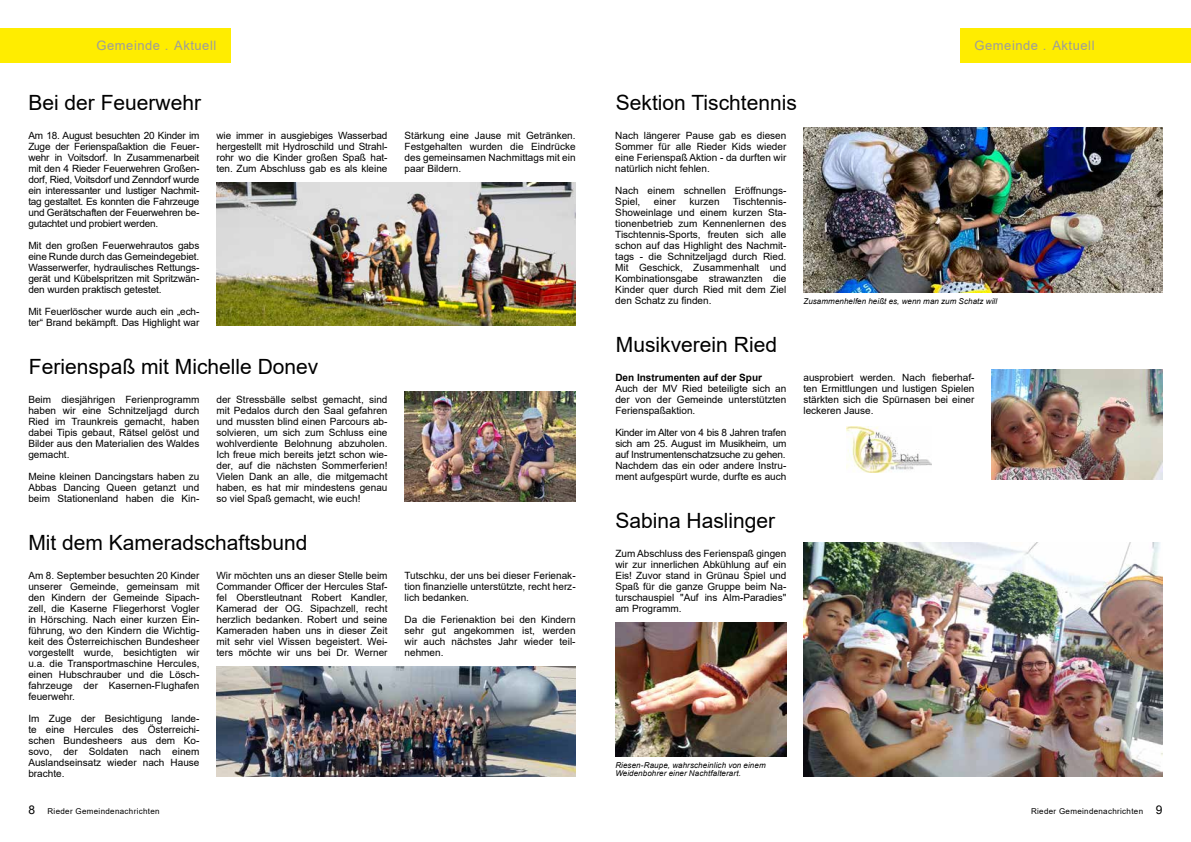
<style>
.page{position:relative;width:1191px;height:842px;background:#fff}
.page>*{position:absolute;margin:0;border:0;box-sizing:border-box;transform-origin:0 0}
.t1{font:21px "Arial";color:#000}
.t2{font:13px "Arial";letter-spacing:.04em;color:#9d9d9c}
.t3{font:12px "Arial";color:#000}
.t4{font:10px/11px "Arial";color:#000;text-align:justify}
.t5{font:700 10px "Arial";color:#000}
.t6{font:italic 8px/8px "Arial";letter-spacing:.01em;color:#000}
.t7{font:8px "Arial";letter-spacing:.04em;color:#000}
.s1{font-size:12px}
</style>
<div class="page">
<div style="left:0;top:28px;width:230px;height:34px;background:#ffed00"></div>
<div style="left:960px;top:28px;width:231px;height:34px;background:#ffed00"></div>
<img style="left:216px;top:182px;width:359px;height:143px">
<img style="left:991px;top:369px;width:171px;height:110px">
<img style="left:216px;top:666px;width:359px;height:110px">
<img style="left:615px;top:622px;width:171px;height:135px">
<img style="left:803px;top:542px;width:359px;height:234px">
<img style="left:404px;top:391px;width:171px;height:110px">
<img style="left:846px;top:426px;width:86px;height:47px">
<img style="left:803px;top:128px;width:359px;height:164px">
<h2 class="t2" style="left:97px;top:37px;width:121px">Gemeinde . Aktuell</h2>
<h2 class="t2" style="left:974px;top:37px;width:122px">Gemeinde . Aktuell</h2>
<h1 class="t1" style="left:28px;top:88px;width:174px">Bei der Feuerwehr</h1>
<p class="t4" style="left:28px;top:129px;width:173px">Am 18. August besuchten 20 Kinder im Zuge der Ferienspaßaktion die Feuer&shy;wehr in Voitsdorf. In Zusammenarbeit mit den 4 Rieder Feuerwehren Großen&shy;dorf, Ried, Voitsdorf und Zenndorf wurde ein interessanter und lustiger Nachmit&shy;tag gestaltet. Es konnten die Fahrzeuge und Gerätschaften der Feuerwehren be&shy;gutachtet und probiert werden.</p>
<p class="t4" style="left:28px;top:239px;width:173px">Mit den großen Feuerwehrautos gabs eine Runde durch das Gemeindegebiet.<br>Wasserwerfer, hydraulisches Rettungs&shy;gerät und Kübelspritzen mit Spritzwän&shy;den wurden praktisch getestet.</p>
<p class="t4" style="left:28px;top:305px;width:172px">Mit Feuerlöscher wurde auch ein „ech&shy;ter“ Brand bekämpft. Das Highlight war</p>
<p class="t4" style="left:216px;top:129px;width:173px">wie immer in ausgiebiges Wasserbad hergestellt mit Hydroschild und Strahl&shy;rohr wo die Kinder großen Spaß hat&shy;ten. Zum Abschluss gab es als kleine</p>
<p class="t4" style="left:404px;top:129px;width:173px">Stärkung eine Jause mit Getränken.<br>Festgehalten wurden die Eindrücke des gemeinsamen Nachmittags mit ein paar Bildern.</p>
<h1 class="t1" style="left:29px;top:352px;width:291px">Ferienspaß mit Michelle Donev</h1>
<p class="t4" style="left:28px;top:393px;width:173px">Beim diesjährigen Ferienprogramm haben wir eine Schnitzeljagd durch Ried im Traunkreis gemacht, haben dabei Tipis gebaut, Rätsel gelöst und Bilder aus den Materialien des Waldes gemacht.</p>
<p class="t4" style="left:28px;top:470px;width:173px">Meine kleinen Dancingstars haben zu Abbas Dancing Queen getanzt und beim Stationenland haben die Kin-</p>
<p class="t4" style="left:216px;top:393px;width:173px">der Stressbälle selbst gemacht, sind mit Pedalos durch den Saal gefahren und mussten blind einen Parcours ab&shy;solvieren, um sich zum Schluss eine wohlverdiente Belohnung abzuholen.<br>Ich freue mich bereits jetzt schon wie&shy;der, auf die nächsten Sommerferien!<br>Vielen Dank an alle, die mitgemacht haben, es hat mir mindestens genau so viel Spaß gemacht, wie euch!</p>
<h1 class="t1" style="left:28px;top:528px;width:280px">Mit dem Kameradschaftsbund</h1>
<p class="t4" style="left:28px;top:569px;width:173px">Am 8. September besuchten 20 Kinder unserer Gemeinde, gemeinsam mit den Kindern der Gemeinde Sipach&shy;zell, die Kaserne Fliegerhorst Vogler in Hörsching. Nach einer kurzen Ein&shy;führung, wo den Kindern die Wichtig&shy;keit des Österreichischen Bundesheer vorgestellt wurde, besichtigten wir u.a. die Transportmaschine Hercules, einen Hubschrauber und die Lösch&shy;fahrzeuge der Kasernen-Flughafen feuerwehr.</p>
<p class="t4" style="left:28px;top:712px;width:173px">Im Zuge der Besichtigung lande&shy;te eine Hercules des Österreichi&shy;schen Bundesheers aus dem Ko&shy;sovo, der Soldaten nach einem Auslandseinsatz wieder nach Hause brachte.</p>
<p class="t4" style="left:216px;top:569px;width:173px">Wir möchten uns an dieser Stelle beim Commander Officer der Hercules Staf&shy;fel Oberstleutnant Robert Kandler, Kamerad der OG. Sipachzell, recht herzlich bedanken. Robert und seine Kameraden haben uns in dieser Zeit mit sehr viel Wissen begeistert. Wei&shy;ters möchte wir uns bei Dr. Werner</p>
<p class="t4" style="left:404px;top:569px;width:173px">Tutschku, der uns bei dieser Ferienak&shy;tion finanzielle unterstützte, recht herz&shy;lich bedanken.</p>
<p class="t4" style="left:404px;top:613px;width:173px">Da die Ferienaktion bei den Kindern sehr gut angekommen ist, werden wir auch nächstes Jahr wieder teil&shy;nehmen.</p>
<h1 class="t1" style="left:616px;top:88px;width:182px">Sektion Tischtennis</h1>
<p class="t4" style="left:615px;top:129px;width:173px">Nach längerer Pause gab es diesen Sommer für alle Rieder Kids wieder eine Ferienspaß Aktion - da durften wir natürlich nicht fehlen.</p>
<p class="t4" style="left:615px;top:184px;width:173px">Nach einem schnellen Eröffnungs-<br>Spiel,</p>
<p class="t4" style="left:615px;top:195px;width:173px;text-indent:118px">Tischtennis-Showeinlage und einem kurzen Sta&shy;tionenbetrieb zum Kennenlernen des Tischtennis-Sports, freuten sich alle schon auf das Highlight des Nachmit&shy;tags - die Schnitzeljagd durch Ried.<br>Mit Geschick, Zusammenhalt und Kombinationsgabe strawanzten die Kinder quer durch Ried mit dem Ziel den Schatz zu finden.</p>
<p class="t4" style="left:654px;top:195px;width:24px">einer</p>
<p class="t4" style="left:689px;top:195px;width:32px">kurzen</p>
<p class="t6" style="left:803px;top:297px;width:195px">Zusammenhelfen heißt es, wenn man zum Schatz will</p>
<h1 class="t1" style="left:616px;top:330px;width:163px">Musikverein Ried</h1>
<p class="t5" style="left:615px;top:370px;width:148px">Den Instrumenten auf der Spur</p>
<p class="t4" style="left:615px;top:382px;width:173px">Auch der MV Ried beteiligte sich an der von der Gemeinde unterstützten Ferienspaßaktion.</p>
<p class="t4" style="left:615px;top:426px;width:173px">Kinder im Alter von 4 bis 8 Jahren trafen sich am 25. August im Musikheim, um auf Instrumentenschatzsuche zu gehen.<br>Nachdem das ein oder andere Instru&shy;ment aufgespürt wurde, durfte es auch</p>
<h1 class="t1" style="left:615px;top:506px;width:161px">Sabina Haslinger</h1>
<p class="t4" style="left:615px;top:547px;width:173px">Zum Abschluss des Ferienspaß gingen wir zur innerlichen Abkühlung auf ein Eis! Zuvor stand in Grünau Spiel und Spaß für die ganze Gruppe beim Na&shy;turschauspiel "Auf ins Alm-Paradies" am Programm.</p>
<p class="t4" style="left:803px;top:371px;width:173px">ausprobiert werden. Nach fieberhaf&shy;ten Ermittlungen und lustigen Spielen stärkten sich die Spürnasen bei einer leckeren Jause.</p>
<p class="t6" style="left:615px;top:762px;width:152px">Riesen-Raupe, wahrscheinlich von einem<br>Weidenbohrer einer Nachtfalterart.</p>
<p class="t3" style="left:28px;top:801px;width:8px">8</p>
<p class="t7" style="left:48px;top:805px;width:114px">Rieder Gemeindenachrichten</p>
<p class="t7" style="left:1031px;top:805px;width:133px">Rieder Gemeindenachrichten <span class="s1">9</span></p>
</div>
